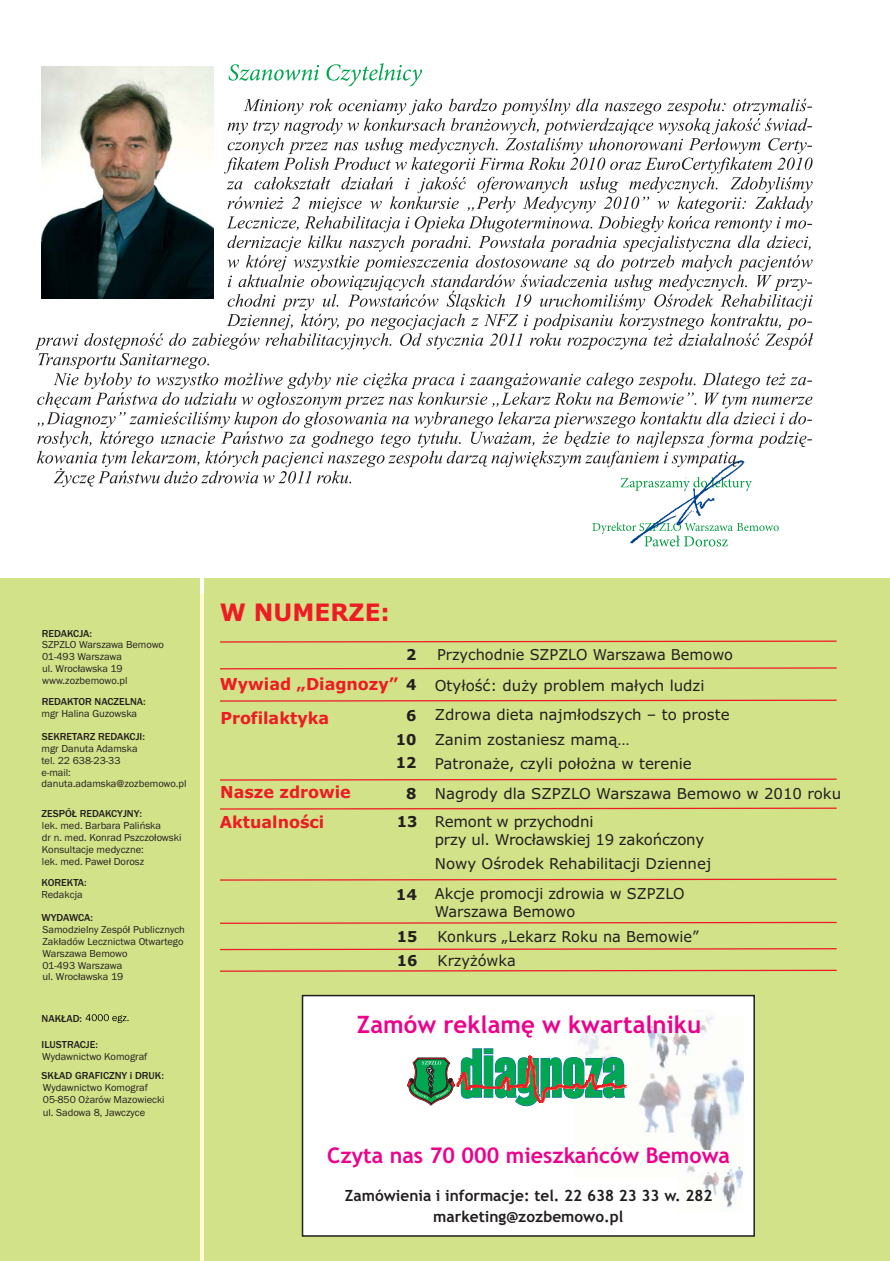
<style>
.page{position:relative;width:890px;height:1261px;background:#fff}
.page>*{position:absolute;margin:0;border:0;box-sizing:border-box;transform-origin:0 0}
.t1{font:700 24px "Trebuchet MS";color:#ec008c}
.t2{font:700 24px "Verdana";color:#ed1c24}
.t3{font:700 21.6px "Trebuchet MS";color:#ec008c}
.t4{font:700 16.5px "Verdana";color:#ed1c24}
.t5{font:700 15.45px/21.6px "Trebuchet MS";color:#231f20;text-align:center}
.t6{font:15px/18.3px "Verdana";color:#231f20}
.t7{font:700 15px/23.5px "Verdana";color:#231f20}
.t8{font:10.5px/11.9px "Franklin Gothic Itc TEE";color:#231f20}
.t9{font:500 10.5px "Franklin Gothic Itc TEE";color:#231f20}
</style>
<div class="page">
<div style="left:204px;top:578px;width:686px;height:682px;background:#d2e288"></div>
<div style="left:0;top:578px;width:200px;height:682px;background:#d2e288"></div>
<svg style="left:86px;top:1014px;width:43px;height:8px"></svg>
<svg style="left:220px;top:640px;width:617px;height:332px"></svg>
<div style="left:302px;top:994px;width:453px;height:242px;background:#fff;border:2px solid #231f20"></div>
<img style="left:585px;top:1020px;width:158px;height:157px">
<img style="left:649px;top:1016px;width:66px;height:56px">
<img style="left:678px;top:1150px;width:64px;height:58px">
<svg style="left:407px;top:1033px;width:233px;height:104px"></svg>
<svg style="left:229px;top:63px;width:193px;height:23px"></svg>
<svg style="left:592px;top:522px;width:187px;height:12px"></svg>
<img style="left:620px;top:491px;width:131px;height:56px">
<img style="left:41px;top:67px;width:173px;height:32px">
<svg style="left:35px;top:99px;width:778px;height:392px"></svg>
<p class="t9" style="left:42px;top:629px;width:52px">REDAKCJA:</p>
<p class="t8" style="left:42px;top:640px;width:123px">SZPZLO Warszawa Bemowo<br>01-493 Warszawa<br>ul. Wrocławska 19 www.zozbemowo.pl</p>
<p class="t8" style="left:42px;top:708px;width:97px">mgr Halina Guzowska</p>
<p class="t8" style="left:42px;top:743px;width:146px">mgr Danuta Adamska<br>tel. 22 638-23-33<br>e-mail: danuta.adamska@zozbemowo.pl</p>
<p class="t9" style="left:42px;top:698px;width:106px">REDAKTOR NACZELNA:</p>
<p class="t9" style="left:42px;top:733px;width:105px">SEKRETARZ REDAKCJI:</p>
<p class="t9" style="left:42px;top:810px;width:102px">ZESPÓŁ REDAKCYJNY:</p>
<p class="t8" style="left:42px;top:821px;width:141px">lek. med. Barbara Palińska<br>dr n. med. Konrad Pszczołowski<br>Konsultacje medyczne:<br>lek. med. Paweł Dorosz</p>
<p class="t9" style="left:42px;top:879px;width:47px">KOREKTA:</p>
<p class="t9" style="left:42px;top:914px;width:53px">WYDAWCA:</p>
<p class="t8" style="left:42px;top:889px;width:43px">Redakcja</p>
<p class="t8" style="left:42px;top:924px;width:144px">Samodzielny Zespół Publicznych<br>Zakładów Lecznictwa Otwartego<br>Warszawa Bemowo<br>01-493 Warszawa<br>ul. Wrocławska 19</p>
<p class="t9" style="left:42px;top:1014px;width:42px">NAKŁAD:</p>
<p class="t9" style="left:42px;top:1041px;width:58px">ILUSTRACJE:</p>
<p class="t8" style="left:43px;top:1082px;width:123px">Wydawnictwo Komograf<br>05-850 Ożarów Mazowiecki ul. Sadowa 8, Jawczyce</p>
<p class="t8" style="left:42px;top:1051px;width:107px">Wydawnictwo Komograf</p>
<p class="t9" style="left:42px;top:1072px;width:124px">SKŁAD GRAFICZNY i DRUK:</p>
<h1 class="t2" style="left:220px;top:602px;width:172px">W NUMERZE:</h1>
<h3 class="t7" style="left:406px;top:644px;width:12px">2</h3>
<h3 class="t6" style="left:437px;top:646px;width:298px">Przychodnie SZPZLO Warszawa Bemowo</h3>
<h3 class="t4" style="left:220px;top:677px;width:180px">Wywiad „Diagnozy”</h3>
<h3 class="t7" style="left:406px;top:674px;width:12px">4</h3>
<h3 class="t4" style="left:220px;top:706px;width:132px">Nasze zdrowie</h3>
<h3 class="t4" style="left:220px;top:711px;width:110px">Profilaktyka</h3>
<h3 class="t7" style="left:406px;top:704px;width:12px">6</h3>
<h3 class="t7" style="left:396px;top:729px;width:22px">10<br>12</h3>
<h3 class="t4" style="left:220px;top:782px;width:132px">Nasze zdrowie</h3>
<h3 class="t4" style="left:220px;top:785px;width:132px">Nasze zdrowie</h3>
<h3 class="t7" style="left:406px;top:783px;width:12px">8</h3>
<h3 class="t4" style="left:220px;top:815px;width:106px">Aktualności</h3>
<h3 class="t7" style="left:397px;top:811px;width:22px">13</h3>
<h3 class="t7" style="left:396px;top:884px;width:23px">14</h3>
<h3 class="t6" style="left:435px;top:672px;width:296px;line-height:29.4px">Otyłość: duży problem małych ludzi<br>Zdrowa dieta najmłodszych – to proste</h3>
<h3 class="t6" style="left:435px;top:728px;width:259px;line-height:24px">Zanim zostaniesz mamą…<br>Patronaże, czyli położna w terenie</h3>
<h3 class="t6" style="left:435px;top:786px;width:408px">Nagrody dla SZPZLO Warszawa Bemowo w 2010 roku</h3>
<h3 class="t6" style="left:435px;top:814px;width:271px;line-height:17.2px">Remont w przychodni<br>przy ul. Wrocławskiej 19 zakończony</h3>
<h3 class="t6" style="left:435px;top:856px;width:278px">Nowy Ośrodek Rehabilitacji Dziennej</h3>
<h3 class="t6" style="left:435px;top:885px;width:251px">Akcje promocji zdrowia w SZPZLO<br>Warszawa Bemowo</h3>
<h3 class="t7" style="left:397px;top:926px;width:22px">15</h3>
<h3 class="t6" style="left:438px;top:928px;width:263px">Konkurs „Lekarz Roku na Bemowie”</h3>
<h3 class="t7" style="left:397px;top:950px;width:22px">16</h3>
<h3 class="t6" style="left:438px;top:952px;width:80px">Krzyżówka</h3>
<h1 class="t1" style="left:357px;top:1011px;width:346px">Zamów reklamę w kwartalniku</h1>
<h2 class="t3" style="left:327px;top:1142px;width:404px">Czyta nas 70 000 mieszkańców Bemowa</h2>
<h3 class="t5" style="left:345px;top:1184px;width:369px">Zamówienia i informacje: tel. 22 638 23 33 w. 282 marketing@zozbemowo.pl</h3>
</div>
